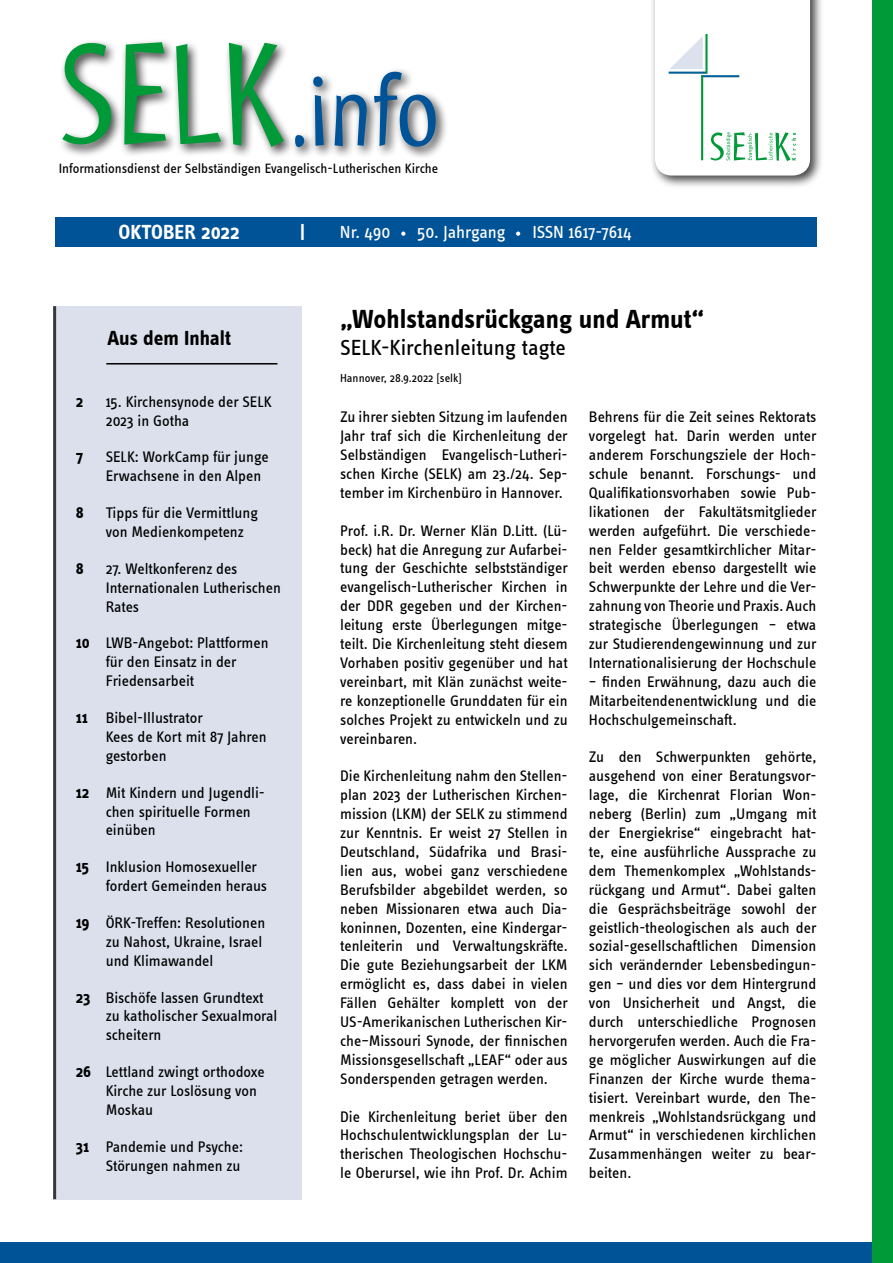
<style>
.page{position:relative;width:893px;height:1263px;background:#fff}
.page>*{position:absolute;margin:0;border:0;box-sizing:border-box;transform-origin:0 0}
.t1{font:147.6px "Myriad Std Tilt";color:#009a38}
.t2{font:104.25px "Myriad Std Tilt";color:#005396}
.intro{font:700 27px "Info Text";letter-spacing:-.005em;color:#000}
.intro_2{font:22.5px "Info Text";color:#000}
.body_-_selk_info{font:700 21px "Info Text";color:#fff}
.intro-2{font:700 21px "Info Text";color:#000}
.body_-_selk_info-2{font:18px "Info Text";letter-spacing:-.01em;color:#fff}
.body_-_selk_info-3{font:700 16.5px "Info Text";color:#000}
.body_-_selk_info-4{font:15.75px/18.9px "Info Text";color:#000}
.t3{font:13.95px "Info Text";color:#000}
.intro_3{font:12px "Info Text";color:#000}
.s1{font-weight:700;font-size:16.5px}
</style>
<div class="page">
<div style="left:0;top:1243px;width:893px;height:20px;background:#005396"></div>
<div style="left:873px;top:0;width:20px;height:1263px;background:#009a38"></div>
<div style="left:58px;top:38px;width:238px;height:122px;background:#000;opacity:.75"></div>
<div style="left:291px;top:67px;width:158px;height:93px;background:#000;opacity:.75"></div>
<div style="left:55px;top:217px;width:761px;height:30px;background:#005396"></div>
<svg style="left:401px;top:232px;width:4px;height:4px"></svg>
<svg style="left:516px;top:232px;width:4px;height:4px"></svg>
<div style="left:650px;top:0;width:173px;height:189px;background:#000;opacity:.75"></div>
<div style="left:53px;top:306px;width:249px;height:893px;background:#dbe0ec"></div>
<hr style="left:53px;top:306px;width:3px;height:893px;background:#000">
<hr style="left:106px;top:363px;width:171px;height:1px;background:#000">
<svg style="left:655px;top:0;width:155px;height:176px"></svg>
<p class="t1" style="left:58px;top:14px;width:227px">SELK</p>
<p class="t2" style="left:290px;top:55px;width:151px">.info</p>
<p class="t3" style="left:59px;top:161px;width:381px">Informationsdienst der Selbständigen Evangelisch-Lutherischen Kirche</p>
<p class="body_-_selk_info" style="left:118px;top:220px;width:123px">OKTOBER 2022</p>
<p class="body_-_selk_info" style="left:300px;top:220px;width:6px">|</p>
<p class="body_-_selk_info-2" style="left:340px;top:222px;width:52px">Nr. 490</p>
<p class="body_-_selk_info-2" style="left:417px;top:222px;width:90px">50. Jahrgang</p>
<p class="body_-_selk_info-2" style="left:532px;top:222px;width:101px">ISSN 1617-7614</p>
<p class="intro-2" style="left:107px;top:326px;width:125px">Aus dem Inhalt</p>
<p class="body_-_selk_info-3" style="left:76px;top:392px;width:9px">2</p>
<p class="body_-_selk_info-4" style="left:106px;top:392px;width:168px">15. Kirchensynode der SELK<br>2023 in Gotha</p>
<p class="body_-_selk_info-3" style="left:76px;top:447px;width:9px">7</p>
<p class="body_-_selk_info-4" style="left:106px;top:448px;width:165px">SELK: WorkCamp für junge<br>Erwachsene in den Alpen</p>
<p class="body_-_selk_info-3" style="left:76px;top:503px;width:9px">8</p>
<p class="body_-_selk_info-4" style="left:106px;top:503px;width:154px">Tipps für die Vermittlung von Medienkompetenz</p>
<p class="body_-_selk_info-3" style="left:76px;top:559px;width:9px">8</p>
<p class="body_-_selk_info-4" style="left:106px;top:559px;width:177px">27. Weltkonferenz des<br>Internationalen Lutherischen<br>Rates</p>
<p class="body_-_selk_info-4" style="left:106px;top:634px;width:165px;text-indent:-30px"><span class="s1">10</span> LWB-Angebot: Plattformen für den Einsatz in der<br>Friedensarbeit</p>
<p class="body_-_selk_info-4" style="left:106px;top:708px;width:163px;text-indent:-30px"><span class="s1">11</span> Bibel-Illustrator<br>Kees de Kort mit 87 Jahren gestorben</p>
<p class="body_-_selk_info-4" style="left:106px;top:783px;width:161px;text-indent:-30px"><span class="s1">12</span> Mit Kindern und Jugendli&shy;chen spirituelle Formen einüben</p>
<p class="body_-_selk_info-4" style="left:106px;top:857px;width:163px;text-indent:-30px"><span class="s1">15</span> Inklusion Homosexueller fordert Gemeinden heraus</p>
<p class="body_-_selk_info-4" style="left:106px;top:913px;width:161px;text-indent:-30px"><span class="s1">19</span> ÖRK-Treffen: Resolutionen zu Nahost, Ukraine, Israel und Klimawandel</p>
<p class="body_-_selk_info-4" style="left:106px;top:988px;width:173px;text-indent:-30px"><span class="s1">23</span> Bischöfe lassen Grundtext zu katholischer Sexualmoral scheitern</p>
<p class="body_-_selk_info-4" style="left:106px;top:1062px;width:160px;text-indent:-30px"><span class="s1">26</span> Lettland zwingt orthodoxe<br>Kirche zur Loslösung von<br>Moskau</p>
<p class="body_-_selk_info-4" style="left:76px;top:1137px;width:169px;text-align:right"><span class="s1">31</span> Pandemie und Psyche:<br>Störungen nahmen zu</p>
<p class="intro" style="left:340px;top:303px;width:366px">„Wohlstandsrückgang und Armut“</p>
<p class="intro_2" style="left:340px;top:335px;width:227px">SELK-Kirchenleitung tagte</p>
<p class="intro_3" style="left:340px;top:372px;width:123px">Hannover, 28.9.2022 [selk]</p>
<p class="body_-_selk_info-4" style="left:340px;top:407px;width:229px;text-align:justify">Zu ihrer siebten Sitzung im laufenden Jahr traf sich die Kirchenleitung der Selbständigen Evangelisch-Lutheri&shy;schen Kirche (SELK) am 23./24. Sep&shy;tember im Kirchenbüro in Hannover.</p>
<p class="body_-_selk_info-4" style="left:340px;top:521px;width:229px;text-align:justify">Prof. i.R. Dr. Werner Klän D.Litt. (Lü&shy;beck) hat die Anregung zur Aufarbei&shy;tung der Geschichte selbstständiger evangelisch-Lutherischer Kirchen in der DDR gegeben und der Kirchen&shy;leitung erste Überlegungen mitge&shy;teilt. Die Kirchenleitung steht diesem Vorhaben positiv gegenüber und hat vereinbart, mit Klän zunächst weite&shy;re konzeptionelle Grunddaten für ein solches Projekt zu entwickeln und zu vereinbaren.</p>
<p class="body_-_selk_info-4" style="left:340px;top:767px;width:229px;text-align:justify">Die Kirchenleitung nahm den Stellen&shy;plan 2023 der Lutherischen Kirchen&shy;mission (LKM) der SELK zu stimmend zur Kenntnis. Er weist 27 Stellen in Deutschland, Südafrika und Brasi&shy;lien aus, wobei ganz verschiedene Berufsbilder abgebildet werden, so neben Missionaren etwa auch Dia&shy;koninnen, Dozenten, eine Kindergar&shy;tenleiterin und Verwaltungskräfte.<br>Die gute Beziehungsarbeit der LKM ermöglicht es, dass dabei in vielen Fällen Gehälter komplett von der US-Amerikanischen Lutherischen Kir&shy;che–Missouri Synode, der finnischen Missionsgesellschaft „LEAF“ oder aus Sonderspenden getragen werden.</p>
<p class="body_-_selk_info-4" style="left:340px;top:1107px;width:229px;text-align:justify">Die Kirchenleitung beriet über den Hochschulentwicklungsplan der Lu&shy;therischen Theologischen Hochschu&shy;le Oberursel, wie ihn Prof. Dr. Achim</p>
<p class="body_-_selk_info-4" style="left:589px;top:407px;width:229px;text-align:justify">Behrens für die Zeit seines Rektorats vorgelegt hat. Darin werden unter anderem Forschungsziele der Hoch&shy;schule benannt. Forschungs- und Qualifikationsvorhaben sowie Pub&shy;likationen der Fakultätsmitglieder werden aufgeführt. Die verschiede&shy;nen Felder gesamtkirchlicher Mitar&shy;beit werden ebenso dargestellt wie Schwerpunkte der Lehre und die Ver&shy;zahnung von Theorie und Praxis. Auch strategische Überlegungen – etwa zur Studierendengewinnung und zur Internationalisierung der Hochschule</p>
<p class="body_-_selk_info-4" style="left:589px;top:672px;width:229px;text-align:justify">– finden Erwähnung, dazu auch die Mitarbeitendenentwicklung und die Hochschulgemeinschaft.</p>
<p class="body_-_selk_info-4" style="left:589px;top:748px;width:229px;text-align:justify">Zu den Schwerpunkten gehörte, ausgehend von einer Beratungsvor&shy;lage, die Kirchenrat Florian Won&shy;neberg (Berlin) zum „Umgang mit der Energiekrise“ eingebracht hat&shy;te, eine ausführliche Aussprache zu dem Themenkomplex „Wohlstands&shy;rückgang und Armut“. Dabei galten die Gesprächsbeiträge sowohl der geistlich-theologischen als auch der sozial-gesellschaftlichen Dimension sich verändernder Lebensbedingun&shy;gen – und dies vor dem Hintergrund von Unsicherheit und Angst, die durch unterschiedliche Prognosen hervorgerufen werden. Auch die Fra&shy;ge möglicher Auswirkungen auf die Finanzen der Kirche wurde thema&shy;tisiert. Vereinbart wurde, den The&shy;menkreis „Wohlstandsrückgang und Armut“ in verschiedenen kirchlichen Zusammenhängen weiter zu bear&shy;beiten.</p>
</div>
